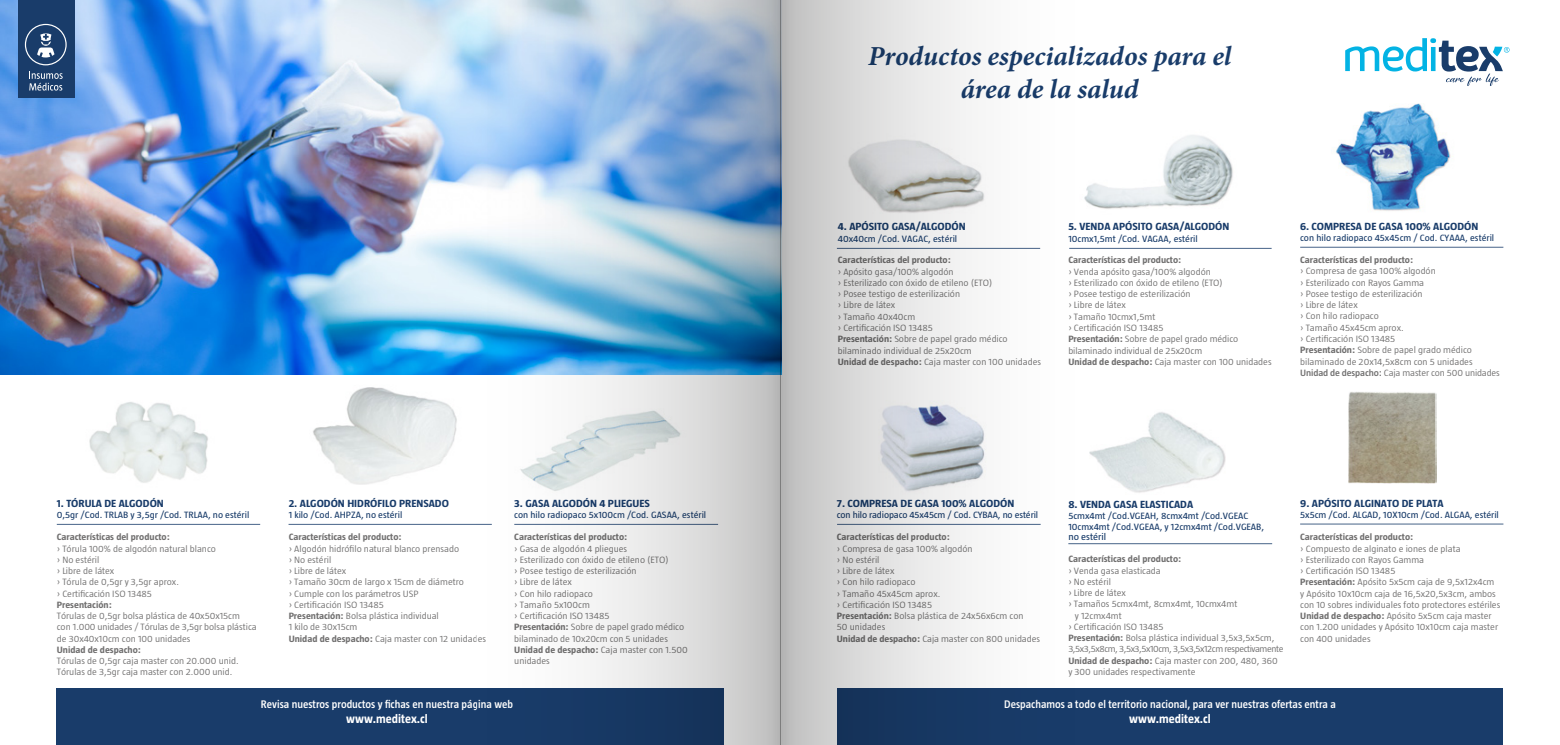
<style>
.page{position:relative;width:1560px;height:745px;background:#fff}
.page>*{position:absolute;margin:0;border:0;box-sizing:border-box;transform-origin:0 0}
.t1{font:italic 700 27.5px/33px "Minion Pro";color:#193c6a;text-align:center}
.t2{font:700 12.5px "Taz";color:#fff}
.t3{font:600 11.25px "Taz";color:#fff}
.t4{font:700 10.62px "Taz";color:#193c6a;scale:1.08 1}
.t5{font:9.75px "Taz";color:#193c6a;scale:1.08 1}
.t6{font:300 9.38px/11.2px "Taz";color:#706f6f;scale:1.08 1}
.t7{font:9.38px/11.2px "Taz";color:#193c6a;scale:1.08 1}
.t8{font:700 9.38px "Taz";color:#706f6f;scale:1.08 1}
.t9{font:300 9.38px "Taz";letter-spacing:-.04em;color:#706f6f;scale:1.08 1}
.s1{font-weight:700}
.s2{font-weight:600}
</style>
<div class="page">
<img style="left:0;top:0;width:781px;height:375px">
<img style="left:89px;top:402px;width:119px;height:81px">
<img style="left:313px;top:387px;width:144px;height:97px">
<hr style="left:57px;top:523px;width:203px;height:1px;background:#476388">
<hr style="left:288px;top:523px;width:204px;height:1px;background:#476388">
<div style="left:57px;top:687px;width:667px;height:57px;background:#193c6a"></div>
<div style="left:18px;top:0;width:57px;height:97px;background:#193c6a"></div>
<svg style="left:29px;top:72px;width:34px;height:18px"></svg>
<svg style="left:25px;top:24px;width:42px;height:41px"></svg>
<hr style="left:1299px;top:523px;width:204px;height:1px;background:#476388">
<img style="left:1348px;top:392px;width:87px;height:91px">
<img style="left:1089px;top:412px;width:137px;height:81px">
<hr style="left:1068px;top:543px;width:203px;height:1px;background:#476388">
<img style="left:1084px;top:135px;width:149px;height:74px">
<hr style="left:1069px;top:248px;width:202px;height:1px;background:#476388">
<hr style="left:1299px;top:247px;width:203px;height:1px;background:#476388">
<img style="left:1336px;top:103px;width:115px;height:108px">
<div style="left:837px;top:687px;width:665px;height:57px;background:#193c6a"></div>
<svg style="left:1345px;top:38px;width:164px;height:48px"></svg>
<svg style="left:780px;top:1px;width:304px;height:742px"></svg>
<img style="left:476px;top:1px;width:304px;height:742px">
<p class="t4" style="left:57px;top:497px;width:101px">1. TÓRULA DE ALGODÓN</p>
<p class="t7" style="left:57px;top:509px;width:180px">0,5gr /Cod. TRLAB y 3,5gr /Cod. TRLAA, no estéril</p>
<p class="t8" style="left:57px;top:531px;width:106px">Características del producto:</p>
<p class="t6" style="left:57px;top:542px;width:149px">› Tórula 100% de algodón natural blanco › No estéril<br>› Libre de látex<br>› Tórula de 0,5gr y 3,5gr aprox.<br>› Certificación ISO 13485</p>
<p class="t8" style="left:57px;top:599px;width:53px">Presentación:</p>
<p class="t6" style="left:57px;top:609px;width:186px">Tórulas de 0,5gr bolsa plástica de 40x50x15cm<br>con 1.000 unidades / Tórulas de 3,5gr bolsa plástica de 30x40x10cm con 100 unidades</p>
<p class="t8" style="left:57px;top:644px;width:79px">Unidad de despacho:</p>
<p class="t6" style="left:57px;top:654px;width:170px">Tórulas de 0,5gr caja master con 20.000 unid.<br>Tórulas de 3,5gr caja master con 2.000 unid.</p>
<p class="t4" style="left:288px;top:497px;width:150px">2. ALGODÓN HIDRÓFILO PRENSADO</p>
<p class="t7" style="left:288px;top:509px;width:107px">1 kilo /Cod. AHPZA, no estéril</p>
<p class="t8" style="left:288px;top:531px;width:106px">Características del producto:</p>
<p class="t6" style="left:288px;top:542px;width:184px">› Algodón hidrófilo natural blanco prensado<br>› No estéril<br>› Libre de látex<br>› Tamaño 30cm de largo x 15cm de diámetro<br>› Cumple con los parámetros USP<br>› Certificación ISO 13485<br><span class="s1">Presentación:</span> Bolsa plástica individual<br>1 kilo de 30x15cm<br><span class="s1">Unidad de despacho:</span> Caja master con 12 unidades</p>
<p class="t4" style="left:514px;top:497px;width:127px">3. GASA ALGODÓN 4 PLIEGUES</p>
<p class="t7" style="left:514px;top:509px;width:179px">con hilo radiopaco 5x100cm /Cod. GASAA, estéril</p>
<p class="t8" style="left:514px;top:531px;width:106px">Características del producto:</p>
<p class="t6" style="left:514px;top:542px;width:162px">› Gasa de algodón 4 pliegues<br>› Esterilizado con óxido de etileno (ETO)<br>› Posee testigo de esterilización<br>› Libre de látex<br>› Con hilo radiopaco<br>› Tamaño 5x100cm<br>› Certificación ISO 13485<br><span class="s1">Presentación:</span> Sobre de papel grado médico bilaminado de 10x20cm con 5 unidades<br><span class="s1">Unidad de despacho:</span> Caja master con 1.500 unidades</p>
<p class="t3" style="left:261px;top:697px;width:253px">Revisa nuestros productos y fichas en nuestra página web</p>
<h2 class="t2" style="left:346px;top:711px;width:83px">www.meditex.cl</h2>
<h1 class="t1" style="left:868px;top:39px;width:364px">Productos especializados para el área de la salud</h1>
<p class="t4" style="left:837px;top:220px;width:120px">4. APÓSITO GASA/ALGODÓN</p>
<p class="t7" style="left:837px;top:232px;width:112px">40x40cm /Cod. VAGAC, estéril</p>
<p class="t8" style="left:837px;top:255px;width:106px">Características del producto:</p>
<p class="t6" style="left:837px;top:265px;width:190px">› Apósito gasa/100% algodón<br>› Esterilizado con óxido de etileno (ETO)<br>› Posee testigo de esterilización<br>› Libre de látex<br>› Tamaño 40x40cm<br>› Certificación ISO 13485<br><span class="s1">Presentación:</span> Sobre de papel grado médico bilaminado individual de 25x20cm<br><span class="s1">Unidad de despacho:</span> Caja master con 100 unidades</p>
<p class="t4" style="left:1068px;top:220px;width:151px">5. VENDA APÓSITO GASA/ALGODÓN</p>
<p class="t7" style="left:1068px;top:232px;width:121px">10cmx1,5mt /Cod. VAGAA, estéril</p>
<p class="t8" style="left:1068px;top:255px;width:106px">Características del producto:</p>
<p class="t6" style="left:1068px;top:265px;width:190px">› Venda apósito gasa/100% algodón<br>› Esterilizado con óxido de etileno (ETO)<br>› Posee testigo de esterilización<br>› Libre de látex<br>› Tamaño 10cmx1,5mt<br>› Certificación ISO 13485<br><span class="s1">Presentación:</span> Sobre de papel grado médico bilaminado individual de 25x20cm<br><span class="s1">Unidad de despacho:</span> Caja master con 100 unidades</p>
<p class="t4" style="left:1299px;top:220px;width:166px">6. COMPRESA DE GASA 100% ALGODÓN</p>
<p class="t7" style="left:1299px;top:232px;width:181px">con hilo radiopaco 45x45cm / Cod. CYAAA, estéril</p>
<p class="t8" style="left:1299px;top:254px;width:106px">Características del producto:</p>
<p class="t6" style="left:1299px;top:265px;width:186px">› Compresa de gasa 100% algodón<br>› Esterilizado con Rayos Gamma<br>› Posee testigo de esterilización<br>› Libre de látex<br>› Con hilo radiopaco<br>› Tamaño 45x45cm aprox.<br>› Certificación ISO 13485<br><span class="s1">Presentación:</span> Sobre de papel grado médico bilaminado de 20x14,5x8cm con 5 unidades<br><span class="s2">Unidad de despacho:</span> Caja master con 500 unidades</p>
<p class="t4" style="left:836px;top:497px;width:166px">7. COMPRESA DE GASA 100% ALGODÓN</p>
<p class="t7" style="left:836px;top:509px;width:188px">con hilo radiopaco 45x45cm / Cod. CYBAA, no estéril</p>
<p class="t8" style="left:836px;top:531px;width:106px">Características del producto:</p>
<p class="t6" style="left:836px;top:542px;width:190px">› Compresa de gasa 100% algodón<br>› No estéril<br>› Libre de látex<br>› Con hilo radiopaco<br>› Tamaño 45x45cm aprox.<br>› Certificación ISO 13485<br><span class="s1">Presentación:</span> Bolsa plástica de 24x56x6cm con<br>50 unidades<br><span class="s1">Unidad de despacho:</span> Caja master con 800 unidades</p>
<p class="t4" style="left:1068px;top:498px;width:117px">8. VENDA GASA ELASTICADA</p>
<p class="t7" style="left:1068px;top:510px;width:183px">5cmx4mt /Cod.VGEAH, 8cmx4mt /Cod.VGEAC<br>10cmx4mt /Cod.VGEAA, y 12cmx4mt /Cod.VGEAB,</p>
<p class="t5" style="left:1068px;top:531px;width:37px">no estéril</p>
<p class="t8" style="left:1068px;top:553px;width:106px">Características del producto:</p>
<p class="t6" style="left:1068px;top:564px;width:87px">› Venda gasa elasticada</p>
<p class="t6" style="left:1068px;top:575px;width:41px">› No estéril</p>
<p class="t6" style="left:1068px;top:586px;width:55px">› Libre de látex</p>
<p class="t6" style="left:1068px;top:598px;width:158px">› Tamaños 5cmx4mt, 8cmx4mt, 10cmx4mt</p>
<p class="t6" style="left:1074px;top:609px;width:45px">y 12cmx4mt</p>
<p class="t6" style="left:1068px;top:620px;width:90px">› Certificación ISO 13485</p>
<p class="t6" style="left:1068px;top:631px;width:192px"><span class="s1">Presentación:</span> Bolsa plástica individual 3,5x3,5x5cm,</p>
<p class="t9" style="left:1068px;top:643px;width:201px">3,5x3,5x8cm, 3,5x3,5x10cm, 3,5x3,5x12cm respectivamente</p>
<p class="t6" style="left:1068px;top:654px;width:195px"><span class="s1">Unidad de despacho:</span> Caja master con 200, 480, 360</p>
<p class="t6" style="left:1068px;top:665px;width:119px">y 300 unidades respectivamente</p>
<p class="t4" style="left:1299px;top:497px;width:134px">9. APÓSITO ALGINATO DE PLATA</p>
<p class="t7" style="left:1299px;top:509px;width:185px">5x5cm /Cod. ALGAD, 10X10cm /Cod. ALGAA, estéril</p>
<p class="t8" style="left:1299px;top:531px;width:106px">Características del producto:</p>
<p class="t6" style="left:1299px;top:542px;width:187px">› Compuesto de alginato e iones de plata<br>› Esterilizado con Rayos Gamma<br>› Certificación ISO 13485<br><span class="s1">Presentación:</span> Apósito 5x5cm caja de 9,5x12x4cm y Apósito 10x10cm caja de 16,5x20,5x3cm, ambos con 10 sobres individuales foto protectores estériles <span class="s1">Unidad de despacho:</span> Apósito 5x5cm caja master con 1.200 unidades y Apósito 10x10cm caja master con 400 unidades</p>
<p class="t3" style="left:1004px;top:697px;width:333px">Despachamos a todo el territorio nacional, para ver nuestras ofertas entra a</p>
<h2 class="t2" style="left:1129px;top:711px;width:83px">www.meditex.cl</h2>
</div>
